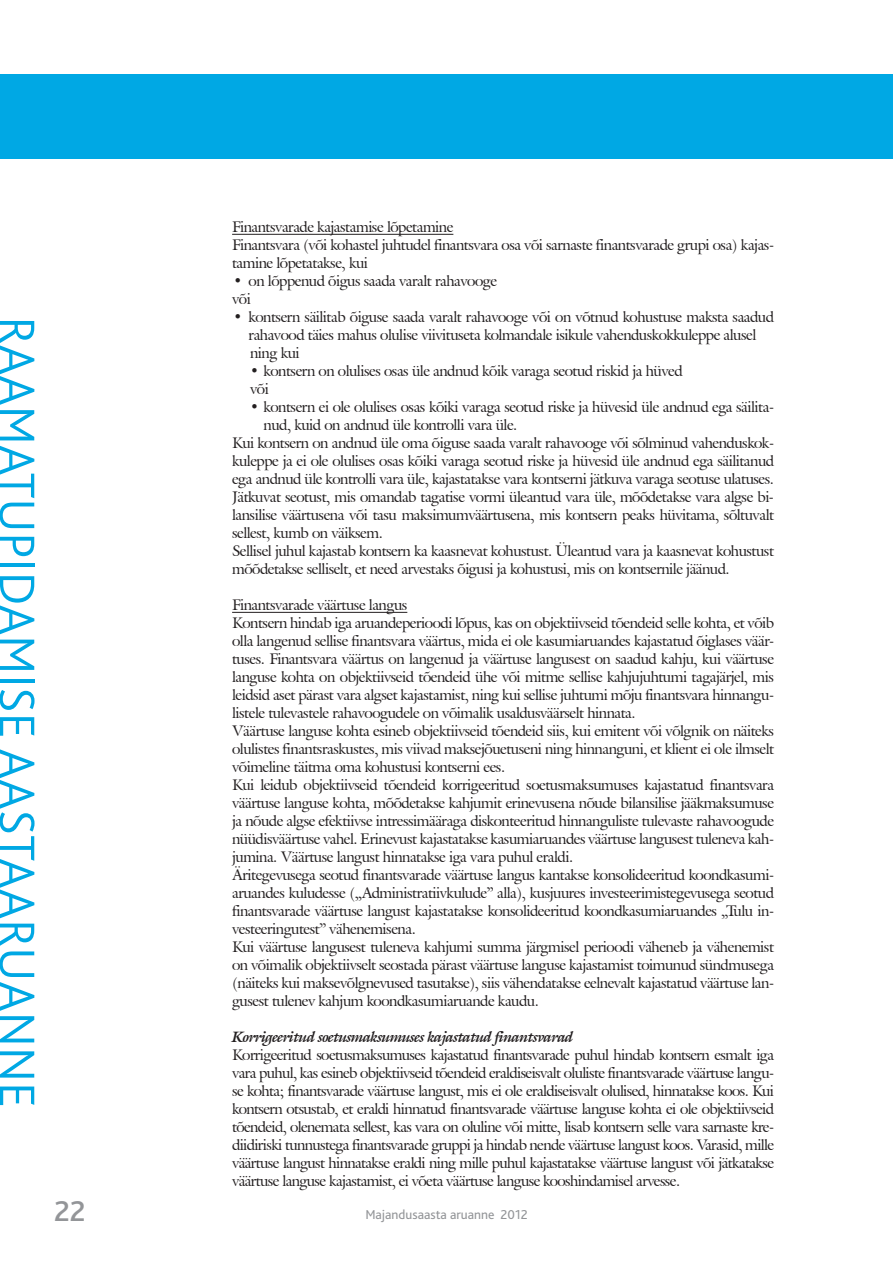
<style>
.page{position:relative;width:893px;height:1263px;background:#fff}
.page>*{position:absolute;margin:0;border:0;box-sizing:border-box;transform-origin:0 0}
.t1{font:300 52.05px "Bliss If Pro";color:#00a8e4}
.t2{font:500 30px "Bliss If Pro";color:#939598}
.t3{font:15px/18px "Galliard IT Cby BT";letter-spacing:-.03em;color:#231f20}
.t4{font:italic 700 15px "Galliard IT Cby BT";letter-spacing:-.03em;color:#231f20}
.t5{font:13.5px "Bliss If Pro";color:#939598}
</style>
<div class="page">
<div style="left:1px;top:74px;width:892px;height:85px;background:#00a8e4"></div>
<hr style="left:232px;top:234px;width:221px;height:1px;background:#231f20">
<hr style="left:232px;top:612px;width:175px;height:1px;background:#231f20">
<h1 class="t1" style="left:37px;top:316px;width:793px;rotate:90deg">RAAMATUPIDAMISE AASTAARUANNE</h1>
<h2 class="t2" style="left:54px;top:1199px;width:33px">22</h2>
<p class="t3" style="left:232px;top:218px;width:543px">Finantsvarade kajastamise lõpetamine<br>Finantsvara (või kohastel juhtudel finantsvara osa või sarnaste finantsvarade grupi osa) kajas&shy;tamine lõpetatakse, kui</p>
<p class="t3" style="left:232px;top:272px;width:266px">• on lõppenud õigus saada varalt rahavooge või</p>
<p class="t3" style="left:249px;top:308px;width:527px;text-indent:-15px">• kontsern säilitab õiguse saada varalt rahavooge või on võtnud kohustuse maksta saadud rahavood täies mahus olulise viivituseta kolmandale isikule vahenduskokkuleppe alusel ning kui</p>
<p class="t3" style="left:250px;top:362px;width:434px">• kontsern on olulises osas üle andnud kõik varaga seotud riskid ja hüved või</p>
<p class="t3" style="left:250px;top:398px;width:525px">• kontsern ei ole olulises osas kõiki varaga seotud riske ja hüvesid üle andnud ega säilita-</p>
<p class="t3" style="left:264px;top:416px;width:255px">nud, kuid on andnud üle kontrolli vara üle.</p>
<p class="t3" style="left:232px;top:434px;width:543px">Kui kontsern on andnud üle oma õiguse saada varalt rahavooge või sõlminud vahenduskok-</p>
<p class="t3" style="left:232px;top:452px;width:543px">kuleppe ja ei ole olulises osas kõiki varaga seotud riske ja hüvesid üle andnud ega säilitanud</p>
<p class="t3" style="left:232px;top:470px;width:543px">ega andnud üle kontrolli vara üle, kajastatakse vara kontserni jätkuva varaga seotuse ulatuses.</p>
<p class="t3" style="left:232px;top:488px;width:543px">Jätkuvat seotust, mis omandab tagatise vormi üleantud vara üle, mõõdetakse vara algse bi-</p>
<p class="t3" style="left:232px;top:506px;width:543px">lansilise väärtusena või tasu maksimumväärtusena, mis kontsern peaks hüvitama, sõltuvalt</p>
<p class="t3" style="left:232px;top:524px;width:152px">sellest, kumb on väiksem.</p>
<p class="t3" style="left:232px;top:542px;width:543px">Sellisel juhul kajastab kontsern ka kaasnevat kohustust. Üleantud vara ja kaasnevat kohustust</p>
<p class="t3" style="left:232px;top:560px;width:499px">mõõdetakse selliselt, et need arvestaks õigusi ja kohustusi, mis on kontsernile jäänud.</p>
<p class="t3" style="left:232px;top:596px;width:543px">Finantsvarade väärtuse langus<br>Kontsern hindab iga aruandeperioodi lõpus, kas on objektiivseid tõendeid selle kohta, et võib olla langenud sellise finantsvara väärtus, mida ei ole kasumiaruandes kajastatud õiglases väär&shy;tuses. Finantsvara väärtus on langenud ja väärtuse langusest on saadud kahju, kui väärtuse languse kohta on objektiivseid tõendeid ühe või mitme sellise kahjujuhtumi tagajärjel, mis leidsid aset pärast vara algset kajastamist, ning kui sellise juhtumi mõju finantsvara hinnangu&shy;listele tulevastele rahavoogudele on võimalik usaldusväärselt hinnata.<br>Väärtuse languse kohta esineb objektiivseid tõendeid siis, kui emitent või võlgnik on näiteks olulistes finantsraskustes, mis viivad maksejõuetuseni ning hinnanguni, et klient ei ole ilmselt võimeline täitma oma kohustusi kontserni ees.<br>Kui leidub objektiivseid tõendeid korrigeeritud soetusmaksumuses kajastatud finantsvara väärtuse languse kohta, mõõdetakse kahjumit erinevusena nõude bilansilise jääkmaksumuse ja nõude algse efektiivse intressimääraga diskonteeritud hinnanguliste tulevaste rahavoogude nüüdisväärtuse vahel. Erinevust kajastatakse kasumiaruandes väärtuse langusest tuleneva kah&shy;jumina. Väärtuse langust hinnatakse iga vara puhul eraldi.<br>Äritegevusega seotud finantsvarade väärtuse langus kantakse konsolideeritud koondkasumi&shy;aruandes kuludesse („Administratiivkulude” alla), kusjuures investeerimistegevusega seotud finantsvarade väärtuse langust kajastatakse konsolideeritud koondkasumiaruandes „Tulu in&shy;vesteeringutest” vähenemisena.<br>Kui väärtuse langusest tuleneva kahjumi summa järgmisel perioodi väheneb ja vähenemist on võimalik objektiivselt seostada pärast väärtuse languse kajastamist toimunud sündmusega (näiteks kui maksevõlgnevused tasutakse), siis vähendatakse eelnevalt kajastatud väärtuse lan&shy;gusest tulenev kahjum koondkasumiaruande kaudu.</p>
<p class="t4" style="left:232px;top:1027px;width:343px">Korrigeeritud soetusmaksumuses kajastatud finantsvarad</p>
<p class="t3" style="left:232px;top:1046px;width:543px;text-align:justify">Korrigeeritud soetusmaksumuses kajastatud finantsvarade puhul hindab kontsern esmalt iga vara puhul, kas esineb objektiivseid tõendeid eraldiseisvalt oluliste finantsvarade väärtuse langu&shy;se kohta; finantsvarade väärtuse langust, mis ei ole eraldiseisvalt olulised, hinnatakse koos. Kui kontsern otsustab, et eraldi hinnatud finantsvarade väärtuse languse kohta ei ole objektiivseid tõendeid, olenemata sellest, kas vara on oluline või mitte, lisab kontsern selle vara sarnaste kre&shy;diidiriski tunnustega finantsvarade gruppi ja hindab nende väärtuse langust koos. Varasid, mille väärtuse langust hinnatakse eraldi ning mille puhul kajastatakse väärtuse langust või jätkatakse väärtuse languse kajastamist, ei võeta väärtuse languse kooshindamisel arvesse.</p>
<p class="t5" style="left:365px;top:1209px;width:164px">Majandusaasta aruanne 2012</p>
</div>
